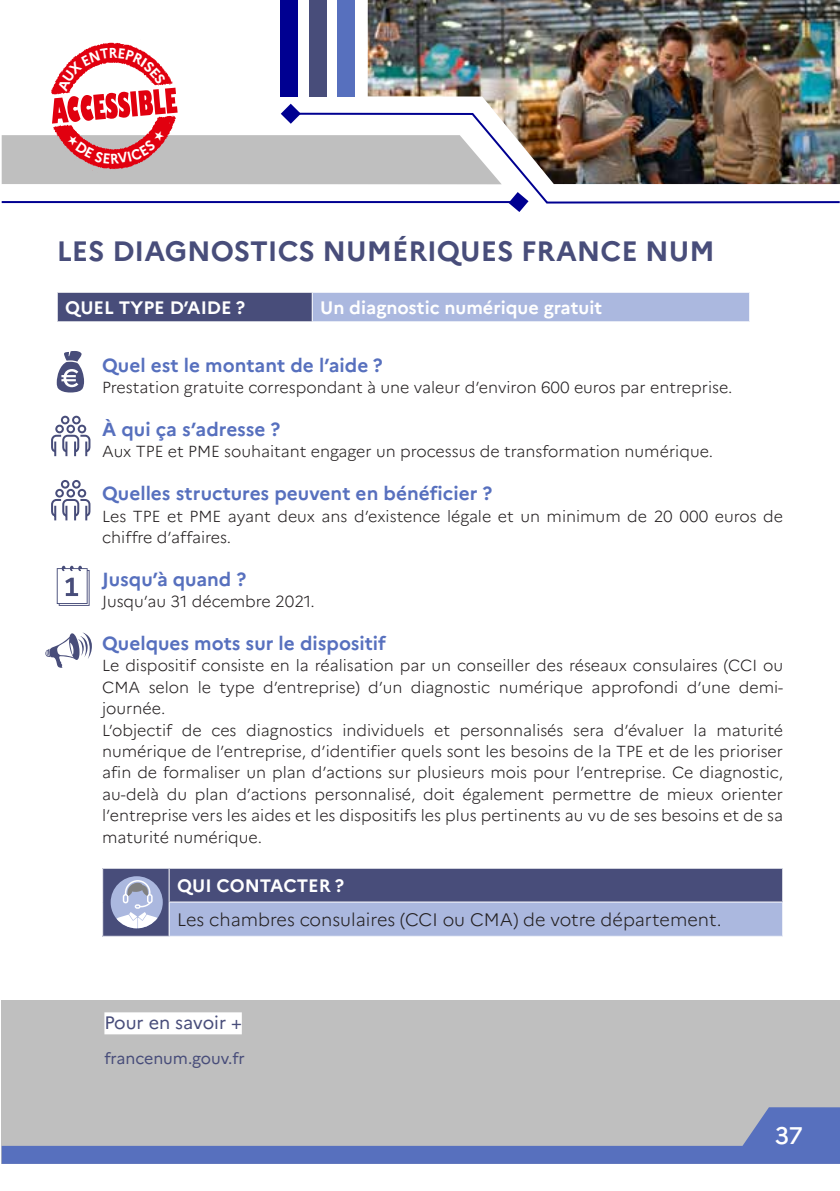
<style>
.page{position:relative;width:840px;height:1191px;background:#fff}
.page>*{position:absolute;margin:0;border:0;box-sizing:border-box;transform-origin:0 0}
.t1{font:700 28px "Marianne";color:#484d7a}
.t2{font:500 24px "Marianne";color:#fff}
.t3{font:700 19px "Marianne";color:#5770be}
.t4{font:700 18px "Marianne";color:#fff}
.t5{font:300 18px "Marianne";color:#231f20}
.t6{font:18px "Marianne";color:#484d7a}
.t7{font:300 16px/21.4px "Marianne";color:#231f20}
.t8{font:16px "Marianne";letter-spacing:-.01em;color:#484d7a}
</style>
<div class="page">
<div style="left:2px;top:1000px;width:837px;height:163px;background:#bfbfbf"></div>
<svg style="left:2px;top:1107px;width:837px;height:56px"></svg>
<svg style="left:287px;top:184px;width:552px;height:20px"></svg>
<svg style="left:508px;top:192px;width:20px;height:20px"></svg>
<hr style="left:2px;top:201px;width:512px;height:2px;background:#000091">
<div style="left:280px;top:0;width:17px;height:96px;background:#000091"></div>
<div style="left:309px;top:0;width:17px;height:96px;background:#484d7a"></div>
<div style="left:337px;top:0;width:17px;height:96px;background:#5770be"></div>
<img style="left:367px;top:0;width:472px;height:184px">
<div style="left:104px;top:1012px;width:138px;height:22px;background:#fff"></div>
<div style="left:57px;top:292px;width:255px;height:30px;background:#484d7a"></div>
<div style="left:312px;top:292px;width:437px;height:30px;background:#abb8df"></div>
<hr style="left:57px;top:292px;width:255px;height:1px;background:#fff">
<svg style="left:57px;top:293px;width:1px;height:28px"></svg>
<hr style="left:312px;top:292px;width:437px;height:1px;background:#fff">
<svg style="left:311px;top:293px;width:1px;height:28px"></svg>
<hr style="left:57px;top:321px;width:255px;height:1px;background:#fff">
<hr style="left:312px;top:321px;width:437px;height:1px;background:#fff">
<div style="left:103px;top:868px;width:66px;height:68px;background:#484d7a"></div>
<div style="left:169px;top:868px;width:613px;height:34px;background:#484d7a"></div>
<div style="left:169px;top:902px;width:613px;height:34px;background:#abb8df"></div>
<hr style="left:168px;top:868px;width:1px;height:33px;background:#fff">
<hr style="left:781px;top:868px;width:1px;height:33px;background:#fff">
<hr style="left:168px;top:901px;width:614px;height:1px;background:#fff">
<hr style="left:168px;top:902px;width:1px;height:33px;background:#fff">
<hr style="left:781px;top:902px;width:1px;height:33px;background:#fff">
<hr style="left:102px;top:935px;width:67px;height:1px;background:#fff">
<hr style="left:169px;top:935px;width:613px;height:1px;background:#fff">
<svg style="left:111px;top:876px;width:52px;height:52px"></svg>
<svg style="left:57px;top:351px;width:27px;height:41px"></svg>
<svg style="left:51px;top:415px;width:40px;height:42px"></svg>
<svg style="left:51px;top:480px;width:40px;height:41px"></svg>
<svg style="left:57px;top:566px;width:33px;height:40px"></svg>
<svg style="left:45px;top:632px;width:47px;height:36px"></svg>
<svg style="left:2px;top:40px;width:499px;height:144px"></svg>
<h1 class="t1" style="left:57px;top:234px;width:659px">Les diagnostics numériques France N um</h1>
<p class="t4" style="left:65px;top:296px;width:181px">Quel type d’aide ?</p>
<p class="t4" style="left:320px;top:296px;width:283px">U n diagnostic numérique gratuit</p>
<p class="t3" style="left:102px;top:353px;width:282px">Quel est le montant de l’aide ?</p>
<p class="t7" style="left:102px;top:377px;width:631px">Prestation gratuite correspondant à une valeur d’environ 600 euros par entreprise.</p>
<p class="t3" style="left:102px;top:417px;width:180px">À qui ça s’adresse ?</p>
<p class="t7" style="left:102px;top:441px;width:612px">Aux TPE et PME souhaitant engager un processus de transformation numérique.</p>
<p class="t3" style="left:102px;top:482px;width:391px">Quelles structures peuvent en bénéficier ?</p>
<p class="t7" style="left:102px;top:505px;width:682px">Les TPE et PME ayant deux ans d’existence légale et un minimum de 20 000 euros de chiffre d’affaires.</p>
<p class="t3" style="left:102px;top:567px;width:146px">Jusqu’à quand ?</p>
<p class="t7" style="left:102px;top:591px;width:214px">Jusqu’au 31 décembre 2021.</p>
<p class="t3" style="left:102px;top:631px;width:286px">Quelques mots sur le dispositif</p>
<p class="t7" style="left:102px;top:655px;width:682px">Le dispositif consiste en la réalisation par un conseiller des réseaux consulaires (CCI ou CMA selon le type d’entreprise) d’un diagnostic numérique approfondi d’une demi&shy;journée.<br>L’objectif de ces diagnostics individuels et personnalisés sera d’évaluer la maturité numérique de l’entreprise, d’identifier quels sont les besoins de la TPE et de les prioriser afin de formaliser un plan d’actions sur plusieurs mois pour l’entreprise. Ce diagnostic, au-delà du plan d’actions personnalisé, doit également permettre de mieux orienter l’entreprise vers les aides et les dispositifs les plus pertinents au vu de ses besoins et de sa maturité numérique.</p>
<p class="t4" style="left:177px;top:874px;width:168px">Qui contacter ?</p>
<p class="t5" style="left:177px;top:908px;width:546px">Les chambres consulaires (CCI ou CMA) de votre département.</p>
<p class="t6" style="left:104px;top:1011px;width:139px">Pour en savoir +</p>
<p class="t8" style="left:104px;top:1048px;width:142px">francenum.gouv.fr</p>
<h2 class="t2" style="left:774px;top:1121px;width:30px">37</h2>
</div>
